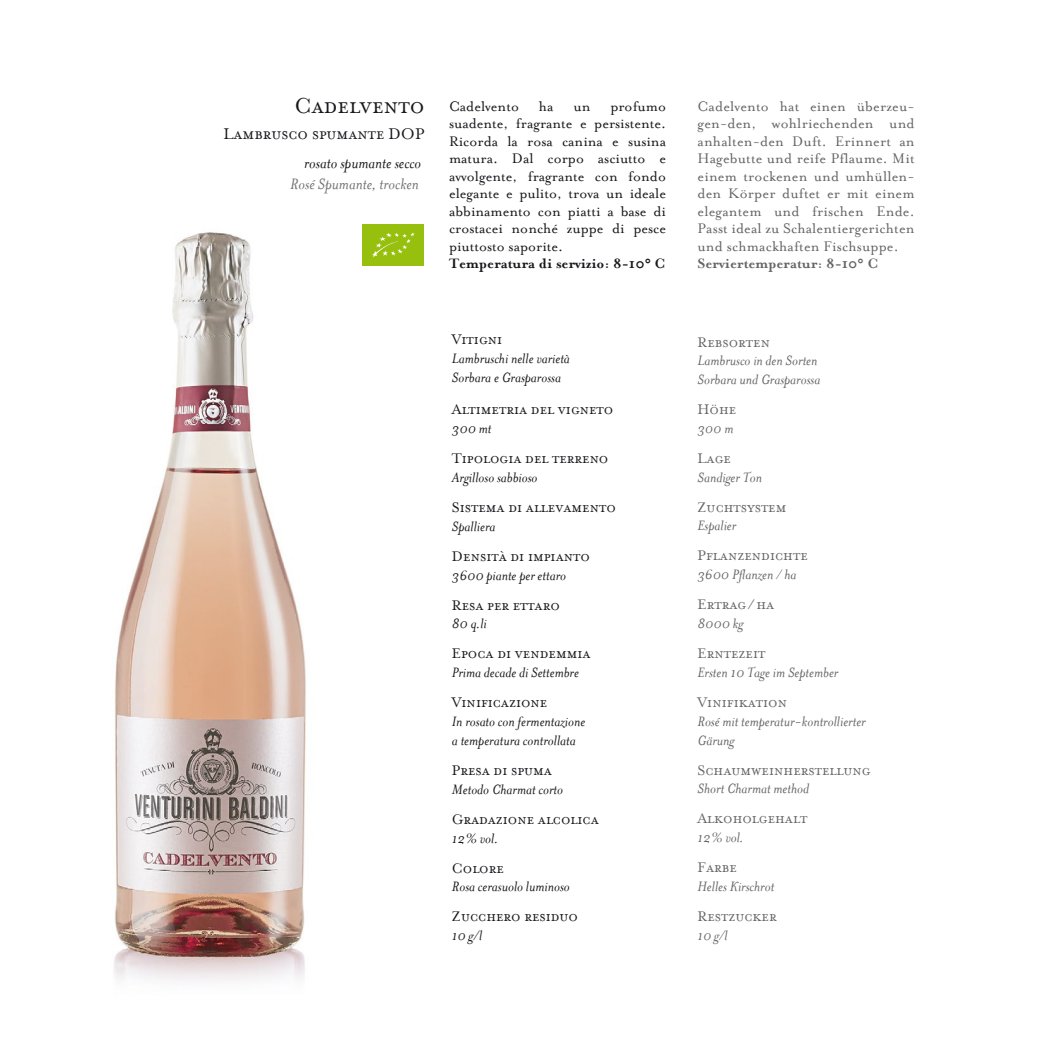
<style>
.page{position:relative;width:1042px;height:1042px;background:#fff}
.page>*{position:absolute;margin:0;border:0;box-sizing:border-box;transform-origin:0 0}
.t1{font:24.5px "Mrs Eaves Small Caps";color:#1a171c}
.t2{font:17.5px "Mrs Eaves Small Caps";color:#1a171c}
.t3{font:italic 17.5px "Mrs Eaves";color:#707172}
.t4{font:italic 17.5px "Mrs Eaves";color:#1a171c}
.t5{font:15.75px/17.5px "Mrs Eaves Roman";letter-spacing:.01em;color:#646567;text-align:justify}
.t6{font:15.75px/17.5px "Mrs Eaves Roman";color:#1a171c;text-align:justify}
.t7{font:italic 15.75px/18.9px "Mrs Eaves";color:#1a171c}
.t8{font:italic 15.75px/18.9px "Mrs Eaves";color:#646567}
.t9{font:15.75px "Mrs Eaves Small Caps";color:#1a171c}
.t10{font:15.75px "Mrs Eaves Small Caps";color:#646567}
.t11{font:700 15.75px "Mrs Eaves";color:#1a171c}
.t12{font:700 15.75px "Mrs Eaves";color:#646567}
</style>
<div class="page">
<img style="left:114px;top:232px;width:192px;height:749px">
<div style="left:362px;top:224px;width:62px;height:42px;background:#97bf0d"></div>
<svg style="left:372px;top:232px;width:43px;height:25px"></svg>
<h1 class="t1" style="left:294px;top:93px;width:132px">Cadelvento</h1>
<p class="t2" style="left:223px;top:124px;width:203px">Lambrusco spumante DOP</p>
<p class="t4" style="left:304px;top:154px;width:119px">rosato spumante secco</p>
<p class="t3" style="left:290px;top:175px;width:130px">Rosé Spumante, trocken</p>
<p class="t6" style="left:449px;top:97px;width:219px;text-indent:161px">profumo suadente, fragrante e persistente.<br>Ricorda la rosa canina e susina matura. Dal corpo asciutto e avvolgente, fragrante con fondo elegante e pulito, trova un ideale abbinamento con piatti a base di crostacei nonché zuppe di pesce piuttosto saporite.</p>
<p class="t11" style="left:449px;top:254px;width:218px">Temperatura di servizio: 8-10° C</p>
<p class="t6" style="left:449px;top:97px;width:71px">Cadelvento</p>
<p class="t6" style="left:539px;top:97px;width:16px">ha</p>
<p class="t6" style="left:573px;top:97px;width:18px">un</p>
<p class="t9" style="left:452px;top:331px;width:52px">Vitigni</p>
<p class="t7" style="left:452px;top:349px;width:119px">Lambruschi nelle varietà<br>Sorbara e Grasparossa</p>
<p class="t9" style="left:452px;top:401px;width:163px">Altimetria del vigneto</p>
<p class="t7" style="left:452px;top:419px;width:41px">300 mt</p>
<p class="t9" style="left:452px;top:450px;width:158px">Tipologia del terreno</p>
<p class="t7" style="left:452px;top:468px;width:87px">Argilloso sabbioso</p>
<p class="t9" style="left:452px;top:499px;width:165px">Sistema di allevamento</p>
<p class="t7" style="left:452px;top:517px;width:45px">Spalliera</p>
<p class="t9" style="left:452px;top:548px;width:139px">Densità di impianto</p>
<p class="t7" style="left:452px;top:565px;width:116px">3600 piante per ettaro</p>
<p class="t9" style="left:452px;top:597px;width:109px">Resa per ettaro</p>
<p class="t7" style="left:452px;top:614px;width:36px">80 q.li</p>
<p class="t9" style="left:452px;top:645px;width:140px">Epoca di vendemmia</p>
<p class="t7" style="left:452px;top:663px;width:129px">Prima decade di Settembre</p>
<p class="t9" style="left:452px;top:694px;width:97px">Vinificazione</p>
<p class="t7" style="left:452px;top:712px;width:135px">In rosato con fermentazione a temperatura controllata</p>
<p class="t9" style="left:452px;top:762px;width:102px">Presa di spuma</p>
<p class="t7" style="left:452px;top:780px;width:113px">Metodo Charmat corto</p>
<p class="t9" style="left:452px;top:811px;width:148px">Gradazione alcolica</p>
<p class="t7" style="left:452px;top:828px;width:48px">12% vol.</p>
<p class="t9" style="left:452px;top:859px;width:53px">Colore</p>
<p class="t7" style="left:452px;top:877px;width:119px">Rosa cerasuolo luminoso</p>
<p class="t9" style="left:452px;top:908px;width:128px">Zucchero residuo</p>
<p class="t7" style="left:452px;top:926px;width:32px">10 g/l</p>
<p class="t5" style="left:697px;top:97px;width:219px">Cadelvento hat einen überzeu&shy;gen-den, wohlriechenden und anhalten-den Duft. Erinnert an Hagebutte und reife Pflaume. Mit einem trockenen und umhüllen&shy;den Körper duftet er mit einem elegantem und frischen Ende.<br>Passt ideal zu Schalentiergerichten und schmackhaften Fischsuppe.</p>
<p class="t12" style="left:697px;top:254px;width:182px">Serviertemperatur: 8-10° C</p>
<p class="t10" style="left:697px;top:334px;width:74px">Rebsorten</p>
<p class="t8" style="left:697px;top:351px;width:124px">Lambrusco in den Sorten<br>Sorbara und Grasparossa</p>
<p class="t10" style="left:697px;top:401px;width:40px">Höhe</p>
<p class="t8" style="left:697px;top:419px;width:37px">300 m</p>
<p class="t10" style="left:697px;top:450px;width:35px">Lage</p>
<p class="t8" style="left:697px;top:468px;width:66px">Sandiger Ton</p>
<p class="t10" style="left:697px;top:499px;width:90px">Zuchtsystem</p>
<p class="t8" style="left:697px;top:516px;width:40px">Espalier</p>
<p class="t10" style="left:697px;top:547px;width:112px">Pflanzendichte</p>
<p class="t8" style="left:697px;top:565px;width:100px">3600 Pflanzen / ha</p>
<p class="t10" style="left:697px;top:596px;width:78px">Ertrag / ha</p>
<p class="t8" style="left:697px;top:614px;width:47px">8000 kg</p>
<p class="t10" style="left:697px;top:645px;width:69px">Erntezeit</p>
<p class="t8" style="left:697px;top:663px;width:142px">Ersten 10 Tage im September</p>
<p class="t10" style="left:697px;top:694px;width:91px">Vinifikation</p>
<p class="t8" style="left:697px;top:712px;width:170px">Rosé mit temperatur-kontrollierter<br>Gärung</p>
<p class="t10" style="left:697px;top:762px;width:175px">Schaumweinherstellung</p>
<p class="t8" style="left:697px;top:779px;width:113px">Short Charmat method</p>
<p class="t10" style="left:697px;top:810px;width:111px">Alkoholgehalt</p>
<p class="t8" style="left:697px;top:828px;width:48px">12% vol.</p>
<p class="t10" style="left:697px;top:859px;width:41px">Farbe</p>
<p class="t8" style="left:697px;top:877px;width:78px">Helles Kirschrot</p>
<p class="t10" style="left:697px;top:908px;width:81px">Restzucker</p>
<p class="t8" style="left:697px;top:926px;width:32px">10 g/l</p>
</div>
